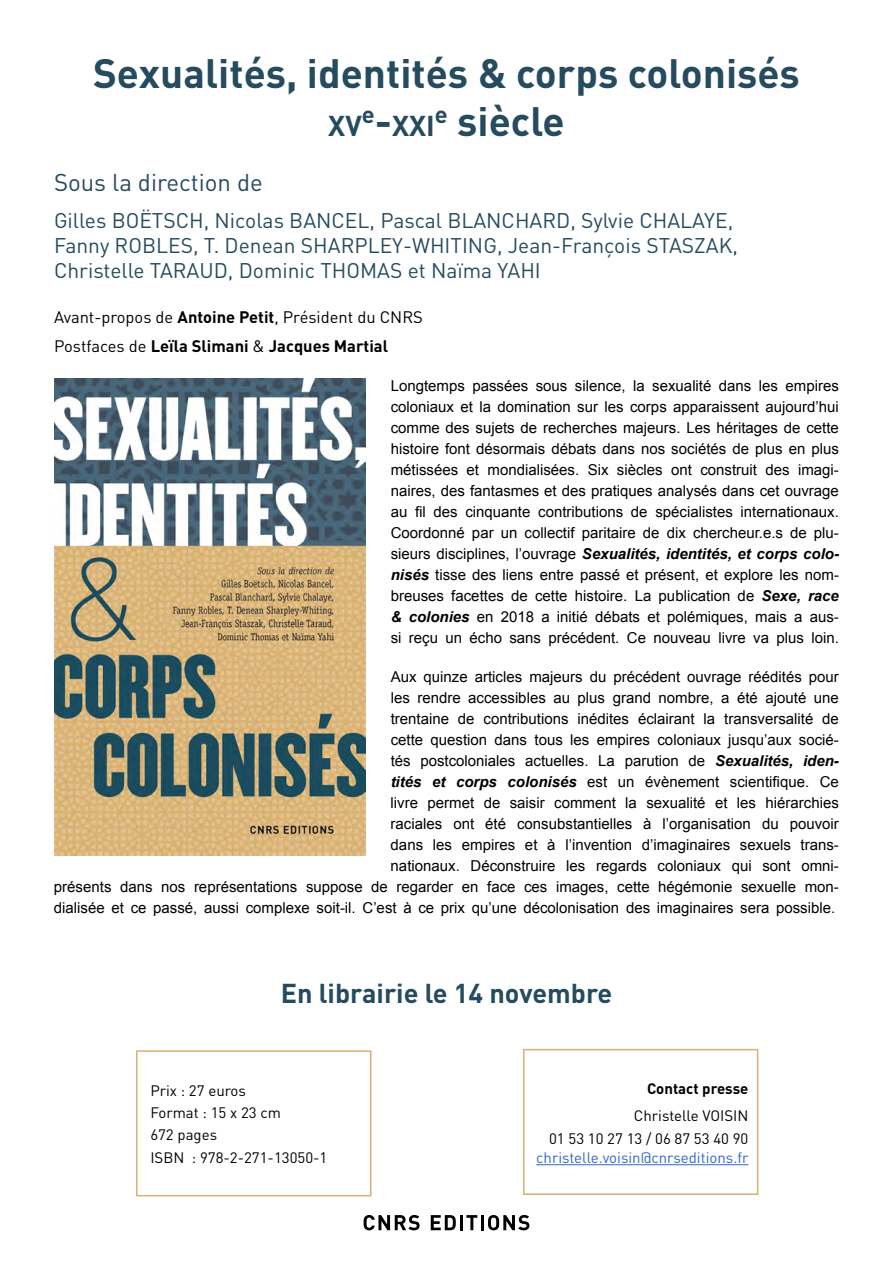
<style>
.page{position:relative;width:893px;height:1263px;background:#fff}
.page>*{position:absolute;margin:0;border:0;box-sizing:border-box;transform-origin:0 0}
.No_Spacing{font:700 40.5px "DIN";color:#254b5f}
.No_Spacing-2{font:700 28.35px "DIN";color:#254b5f}
.t1{font:700 27px "DIN";color:#254b5f}
.No_Spacing-3{font:24px "DIN";color:#254b5f}
.No_Spacing-4{font:21px/25.2px "DIN";color:#254b5f}
.t2{font:16.5px "DIN";color:#000}
.t3{font:700 16.5px "DIN";color:#000}
.TC2{font:15px/21px "Arial";color:#000;text-align:justify}
.No_Spacing-5{font:15px "DIN";color:#000}
.T3{font:15px/18.8px "DIN";color:#3167c8;text-align:right}
.T3-2{font:15px "DIN";color:#000}
.T3-3{font:700 15px "DIN";color:#000}
.s1{font-size:40.5px}
.s2{font-weight:700}
.s3{font-weight:400}
.s4{font-weight:700;font-style:italic}
.s5{font-family:"DIN"}
.s6{color:#000}
</style>
<div class="page">
<img style="left:54px;top:378px;width:311px;height:478px">
<div style="left:136px;top:1050px;width:235px;height:146px;border:2px solid #d8b173"></div>
<hr style="left:536px;top:1164px;width:212px;height:1px;background:#3167c8">
<div style="left:523px;top:1049px;width:235px;height:146px;border:2px solid #d8b173"></div>
<svg style="left:364px;top:1215px;width:56px;height:15px"></svg>
<svg style="left:431px;top:1215px;width:25px;height:15px"></svg>
<hr style="left:460px;top:1215px;width:3px;height:15px;background:#000">
<svg style="left:466px;top:1215px;width:11px;height:15px"></svg>
<hr style="left:481px;top:1215px;width:3px;height:15px;background:#000">
<svg style="left:488px;top:1215px;width:41px;height:15px"></svg>
<p class="No_Spacing" style="left:93px;top:47px;width:708px">Sexualités, identités &amp; corps colonisés</p>
<p class="No_Spacing-2" style="left:328px;top:107px;width:108px">XV<sup>e</sup><span class="s1">-</span>XXI</p>
<p class="No_Spacing" style="left:435px;top:95px;width:131px"><sup>e</sup> siècle</p>
<p class="No_Spacing-3" style="left:54px;top:167px;width:210px">Sous la direction de</p>
<p class="No_Spacing-4" style="left:54px;top:207px;width:685px">Gilles BOËTSCH, Nicolas BANCEL, Pascal BLANCHARD, Sylvie CHALAYE,<br>Fanny ROBLES, T. Denean SHARPLEY-WHITING, Jean-François STASZAK,<br>Christelle TARAUD, Dominic THOMAS et Naïma YAHI</p>
<p class="t2" style="left:54px;top:307px;width:370px">Avant-propos de <span class="s2">Antoine Petit</span>, Président du CNRS</p>
<p class="t3" style="left:54px;top:335px;width:336px"><span class="s3">Postfaces de</span> Leïla Slimani <span class="s3">&amp;</span> Jacques Martial</p>
<p class="TC2" style="left:391px;top:375px;width:450px">Longtemps passées sous silence, la sexualité dans les empires coloniaux et la domination sur les corps apparaissent aujourd’hui comme des sujets de recherches majeurs. Les héritages de cette histoire font désormais débats dans nos sociétés de plus en plus métissées et mondialisées. Six siècles ont construit des imagi&shy;naires, des fantasmes et des pratiques analysés dans cet ouvrage au fil des cinquante contributions de spécialistes internationaux.<br>Coordonné par un collectif paritaire de dix chercheur.e.s de plu&shy;sieurs disciplines, l’ouvrage <span class="s4">Sexualités, identités, et corps colo&shy;nisés</span> tisse des liens entre passé et présent, et explore les nom&shy;breuses facettes de cette histoire. La publication de <span class="s4">Sexe, race &amp; colonies</span> en 2018 a initié débats et polémiques, mais a aus&shy;si reçu un écho sans précédent. Ce nouveau livre va plus loin.</p>
<p class="TC2" style="left:54px;top:666px;width:787px;text-align:right">Aux quinze articles majeurs du précédent ouvrage réédités pour<br>les rendre accessibles au plus grand nombre, a été ajouté une<br>trentaine de contributions inédites éclairant la transversalité de<br>cette question dans tous les empires coloniaux jusqu’aux socié-<br>tés postcoloniales actuelles. La parution de <span class="s4">Sexualités, iden-<br>tités et corps colonisés</span> est un évènement scientifique. Ce<br>livre permet de saisir comment la sexualité et les hiérarchies<br>raciales ont été consubstantielles à l’organisation du pouvoir<br>dans les empires et à l’invention d’imaginaires sexuels trans-<br>nationaux. Déconstruire les regards coloniaux qui sont omni-<br>présents dans nos représentations suppose de regarder en face ces images, cette hégémonie sexuelle mon&shy;dialisée et ce passé, aussi complexe soit-il. C’est à ce prix qu’une décolonisation des imaginaires sera possible<span class="s5">.</span></p>
<p class="t1" style="left:281px;top:976px;width:333px">En librairie le 14 novembre</p>
<p class="No_Spacing-5" style="left:150px;top:1081px;width:97px">Prix : 27 euros</p>
<p class="No_Spacing-5" style="left:150px;top:1103px;width:132px">Format : 15 x 23 cm</p>
<p class="No_Spacing-5" style="left:150px;top:1125px;width:68px">672 pages</p>
<p class="No_Spacing-5" style="left:150px;top:1148px;width:179px">ISBN : 978-2-271-13050-1</p>
<p class="T3-3" style="left:647px;top:1078px;width:103px">Contact presse</p>
<p class="T3-2" style="left:634px;top:1106px;width:116px">Christelle VOISIN</p>
<p class="T3" style="left:536px;top:1129px;width:214px"><span class="s6">01 53 10 27 13 / 06 87 53 40 90 </span>christelle.voisin@cnrseditions.fr</p>
</div>
